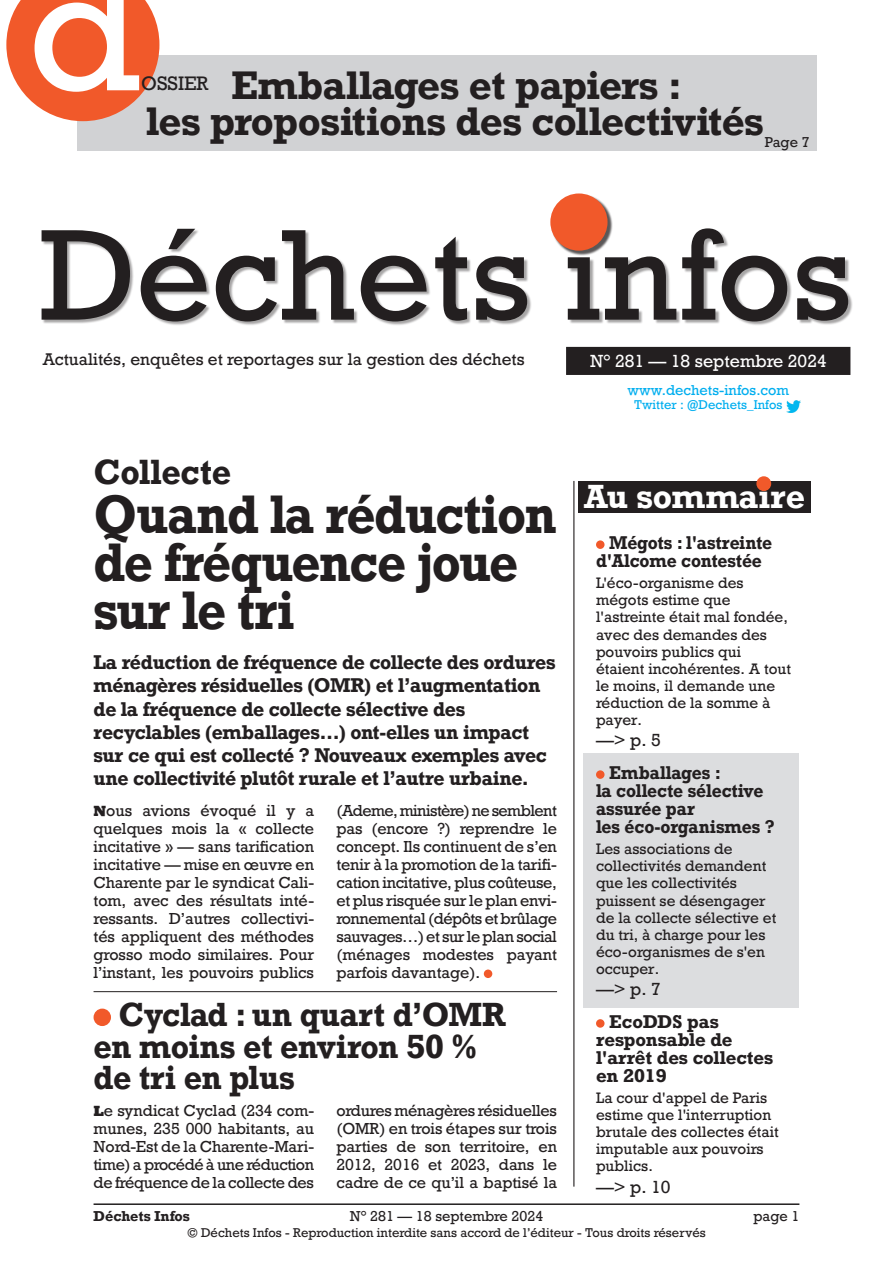
<style>
.page{position:relative;width:893px;height:1263px;background:#fff}
.page>*{position:absolute;margin:0;border:0;box-sizing:border-box;transform-origin:0 0}
.t1{font:166.5px "Rockwell";color:#fff}
.t2{font:121.5px "Rockwell";color:#231f20}
.Titre_32{font:700 51px/48px "Rockwell";letter-spacing:-.025em;color:#231f20;scale:.93 1}
.t3{font:700 37.5px/36px "Rockwell";letter-spacing:-.01em;color:#231f20;text-align:center}
.Titre_32-2{font:700 33px "Rockwell";color:#231f20;scale:.96 1}
.Texte_courant{font:700 31.5px/31.5px "Rockwell";letter-spacing:-.005em;color:#231f20;scale:.95 1}
.t4{font:700 31.5px "Rockwell";letter-spacing:-.005em;color:#fff}
.Châpo_12_5pt{font:700 18.75px/23.2px "Rockwell";letter-spacing:-.025em;color:#231f20}
.t5{font:18.3px "Rockwell";color:#231f20}
.Sommaire_titre{font:700 17.4px/18px "Rockwell";color:#231f20;scale:.94 1}
.Sommaire_titre-2{font:700 17.4px/18px "Rockwell";color:#231f20}
.t6{font:16.5px "Rockwell";color:#fff}
.Sommaire_pagination{font:16.5px "Rockwell";color:#231f20}
.t7{font:15.9px "Rockwell";color:#231f20}
.Texte_courant-2{font:15px/18px "Rockwell";letter-spacing:-.005em;color:#231f20;text-align:justify}
.Sommaire_texte_courant{font:14.25px/17.1px "Rockwell";color:#231f20}
.t8{font:13.5px "Rockwell";color:#231f20}
.t9{font:13.5px "Rockwell";color:#00aeef}
.t10{font:700 13.5px "Rockwell";color:#231f20}
.t11{font:12px "Rockwell";color:#231f20}
.t12{font:12px "Rockwell";color:#00aeef}
.s1{font-family:"Rockwell Std";font-weight:800}
</style>
<div class="page">
<hr style="left:94px;top:1203px;width:705px;height:2px;background:#231f20">
<div style="left:77px;top:55px;width:739px;height:96px;background:#d1d2d4"></div>
<div style="left:567px;top:348px;width:283px;height:26px;background:#231f20"></div>
<div style="left:566px;top:347px;width:284px;height:28px;border:2px solid #231f20"></div>
<div style="left:43px;top:230px;width:810px;height:96px;background:#231f20;opacity:.4"></div>
<div style="left:551px;top:194px;width:61px;height:61px;background:#231f20;opacity:.75"></div>
<div style="left:550px;top:193px;width:57px;height:58px;background:#f1592a;border-radius:50%"></div>
<img style="left:787px;top:401px;width:14px;height:11px">
<hr style="left:573px;top:481px;width:1px;height:705px;background:#231f20">
<div style="left:583px;top:753px;width:216px;height:254px;background:#dcdddf"></div>
<div style="left:578px;top:481px;width:233px;height:32px;background:#231f20"></div>
<div style="left:756px;top:476px;width:15px;height:15px;background:#f1592a;border-radius:50%"></div>
<div style="left:596px;top:540px;width:8px;height:9px;background:#f1592a;border-radius:50%"></div>
<div style="left:596px;top:770px;width:8px;height:9px;background:#f1592a;border-radius:50%"></div>
<div style="left:596px;top:1019px;width:8px;height:9px;background:#f1592a;border-radius:50%"></div>
<div style="left:484px;top:969px;width:8px;height:9px;background:#f1592a;border-radius:50%"></div>
<hr style="left:94px;top:991px;width:463px;height:1px;background:#231f20">
<div style="left:94px;top:1008px;width:17px;height:18px;background:#f1592a;border-radius:50%"></div>
<svg style="left:6px;top:0;width:153px;height:121px;background:#f06f48"></svg>
<p class="t1" style="left:28px;top:-73px;width:114px">d</p>
<p class="t3" style="left:146px;top:67px;width:619px">Emballages et papiers :<br>les propositions des collectivités</p>
<p class="t5" style="left:141px;top:72px;width:69px">OSSIER</p>
<p class="t8" style="left:765px;top:134px;width:46px">Page 7</p>
<p class="t2" style="left:40px;top:200px;width:814px">Déchets infos</p>
<p class="t7" style="left:43px;top:349px;width:484px">Actualités, enquêtes et reportages sur la gestion des déchets</p>
<p class="t6" style="left:590px;top:351px;width:238px">N° 281 — 18 septembre 2024</p>
<p class="Titre_32-2" style="left:94px;top:451px;width:145px">Collecte</p>
<p class="Titre_32" style="left:94px;top:489px;width:500px">Quand la réduction de fréquence joue sur le tri</p>
<p class="Châpo_12_5pt" style="left:94px;top:650px;width:464px">La réduction de fréquence de collecte des ordures ménagères résiduelles (OMR) et l’augmentation de la fréquence de collecte sélective des recyclables (emballages…) ont-elles un impact sur ce qui est collecté ? Nouveaux exemples avec une collectivité plutôt rurale et l’autre urbaine.</p>
<p class="Texte_courant-2" style="left:94px;top:802px;width:222px"><span class="s1">N</span>ous avions évoqué il y a quelques mois la « collecte incitative » — sans tarification incitative — mise en œuvre en Charente par le syndicat Cali&shy;tom, avec des résultats inté&shy;ressants. D’autres collectivi&shy;tés appliquent des méthodes grosso modo similaires. Pour l’instant, les pouvoirs publics</p>
<p class="Texte_courant-2" style="left:336px;top:802px;width:222px">(Ademe, ministère) ne semblent pas (encore ?) reprendre le concept. Ils continuent de s’en tenir à la promotion de la tarifi&shy;cation incitative, plus coûteuse, et plus risquée sur le plan envi&shy;ronnemental (dépôts et brûlage sauvages…) et sur le plan social (ménages modestes payant parfois davantage).</p>
<p class="Texte_courant" style="left:94px;top:998px;width:435px;text-indent:25px">Cyclad : un quart d’OMR en moins et environ 50 % de tri en plus</p>
<p class="Texte_courant-2" style="left:94px;top:1101px;width:222px"><span class="s1">L</span>e syndicat Cyclad (234 com&shy;munes, 235 000 habitants, au Nord-Est de la Charente-Mari&shy;time) a procédé à une réduction de fréquence de la collecte des</p>
<p class="Texte_courant-2" style="left:336px;top:1101px;width:222px">ordures ménagères résiduelles (OMR) en trois étapes sur trois parties de son territoire, en 2012, 2016 et 2023, dans le cadre de ce qu’il a baptisé la</p>
<p class="t9" style="left:627px;top:381px;width:163px">www.dechets-infos.com</p>
<p class="t12" style="left:634px;top:397px;width:150px">Twitter : @Dechets_Infos</p>
<p class="t4" style="left:584px;top:477px;width:222px">Au sommaire</p>
<p class="Sommaire_titre" style="left:596px;top:533px;width:189px;text-indent:13px">Mégots : l'astreinte d'Alcome contestée</p>
<p class="Sommaire_texte_courant" style="left:596px;top:575px;width:197px">L'éco-organisme des mégots estime que l'astreinte était mal fondée, avec des demandes des pouvoirs publics qui étaient incohérentes. A tout le moins, il demande une réduction de la somme à payer.</p>
<p class="Sommaire_pagination" style="left:596px;top:730px;width:66px">—&gt; p. 5</p>
<p class="Sommaire_titre" style="left:596px;top:763px;width:192px;text-indent:13px">Emballages :<br>la collecte sélective assurée par<br>les éco-organismes ?</p>
<p class="Sommaire_texte_courant" style="left:596px;top:841px;width:182px">Les associations de collectivités demandent que les collectivités puissent se désengager de la collecte sélective et du tri, à charge pour les éco-organismes de s'en occuper.</p>
<p class="Sommaire_pagination" style="left:596px;top:979px;width:66px">—&gt; p. 7</p>
<p class="Sommaire_titre-2" style="left:596px;top:1012px;width:179px;text-indent:13px">EcoDDS pas responsable de l'arrêt des collectes en 2019</p>
<p class="Sommaire_texte_courant" style="left:596px;top:1089px;width:184px">La cour d'appel de Paris estime que l'interruption brutale des collectes était imputable aux pouvoirs publics.</p>
<p class="Sommaire_pagination" style="left:596px;top:1176px;width:76px">—&gt; p. 10</p>
<p class="t10" style="left:94px;top:1207px;width:98px">Déchets Infos</p>
<p class="t8" style="left:350px;top:1207px;width:195px">N° 281 — 18 septembre 2024</p>
<p class="t8" style="left:753px;top:1207px;width:48px">page 1</p>
<p class="t11" style="left:187px;top:1225px;width:520px">© Déchets Infos - Reproduction interdite sans accord de l’éditeur - Tous droits réservés</p>
</div>
